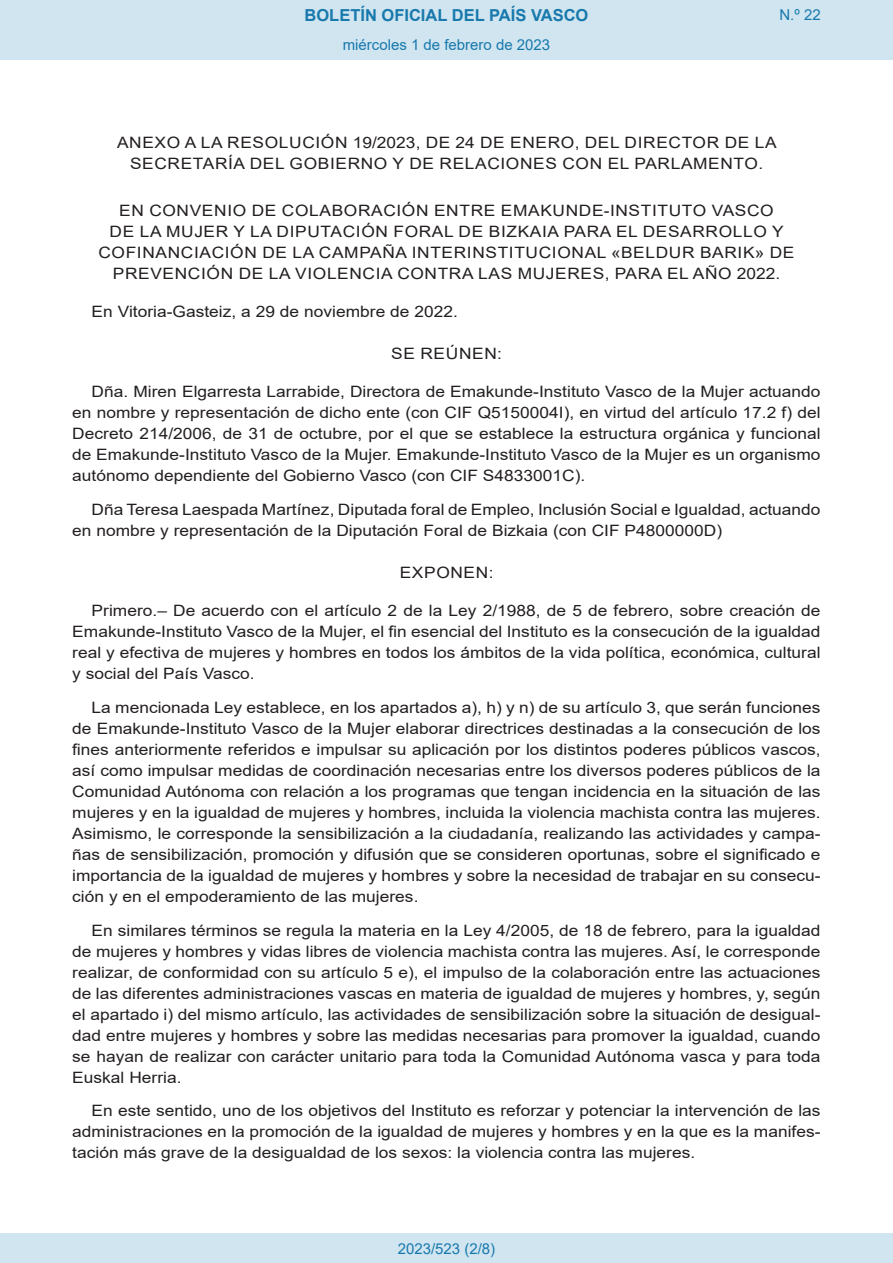
<style>
.page{position:relative;width:893px;height:1263px;background:#fff}
.page>*{position:absolute;margin:0;border:0;box-sizing:border-box;transform-origin:0 0}
.t1{font:700 16.5px "Arial";color:#1879ad}
.BOPVDetalle{font:15.6px/21px "Arial";color:#231f20;text-align:justify;scale:1.11 1}
.BOPVClave{font:15.6px/21px "Arial";letter-spacing:.035em;color:#231f20;text-align:center;scale:1.11 1}
.BOPVFirmaLugFec{font:15.6px "Arial";color:#231f20;scale:1.11 1}
.Paginacion_Centro{font:15px "Arial";color:#1879ad}
</style>
<div class="page">
<div style="left:0;top:0;width:893px;height:60px;background:#d0e5f0"></div>
<div style="left:0;top:1233px;width:893px;height:30px;background:#d0e5f0"></div>
<p class="t1" style="left:305px;top:3px;width:285px">BOLETÍN OFICIAL DEL PAÍS VASCO</p>
<p class="Paginacion_Centro" style="left:343px;top:35px;width:209px">miércoles 1 de febrero de 2023</p>
<p class="Paginacion_Centro" style="left:779px;top:5px;width:43px">N.º 22</p>
<p class="BOPVClave" style="left:117px;top:132px;width:596px">ANEXO A LA RESOLUCIÓN 19/2023, DE 24 DE ENERO, DEL DIRECTOR DE LA<br>SECRETARÍA DEL GOBIERNO Y DE RELACIONES CON EL PARLAMENTO.</p>
<p class="BOPVClave" style="left:98px;top:200px;width:629px">EN CONVENIO DE COLABORACIÓN ENTRE EMAKUNDE-INSTITUTO VASCO<br>DE LA MUJER Y LA DIPUTACIÓN FORAL DE BIZKAIA PARA EL DESARROLLO Y COFINANCIACIÓN DE LA CAMPAÑA INTERINSTITUCIONAL «BELDUR BARIK» DE PREVENCIÓN DE LA VIOLENCIA CONTRA LAS MUJERES, PARA EL AÑO 2022.</p>
<p class="BOPVFirmaLugFec" style="left:92px;top:300px;width:331px">En Vitoria-Gasteiz, a 29 de noviembre de 2022.</p>
<p class="BOPVClave" style="left:391px;top:343px;width:101px">SE REÚNEN:</p>
<p class="BOPVDetalle" style="left:72px;top:381px;width:676px;text-indent:19px">Dña. Miren Elgarresta Larrabide, Directora de Emakunde-Instituto Vasco de la Mujer actuando en nombre y representación de dicho ente (con CIF Q5150004I), en virtud del artículo 17.2 f) del Decreto 214/2006, de 31 de octubre, por el que se establece la estructura orgánica y funcional de Emakunde-Instituto Vasco de la Mujer. Emakunde-Instituto Vasco de la Mujer es un organismo autónomo dependiente del Gobierno Vasco (con CIF S4833001C).</p>
<p class="BOPVDetalle" style="left:72px;top:499px;width:676px;text-indent:19px">Dña Teresa Laespada Martínez, Diputada foral de Empleo, Inclusión Social e Igualdad, actuando en nombre y representación de la Diputación Foral de Bizkaia (con CIF P4800000D)</p>
<p class="BOPVClave" style="left:400px;top:562px;width:86px">EXPONEN:</p>
<p class="BOPVDetalle" style="left:72px;top:600px;width:676px;text-indent:19px">Primero.– De acuerdo con el artículo 2 de la Ley 2/1988, de 5 de febrero, sobre creación de Emakunde-Instituto Vasco de la Mujer, el fin esencial del Instituto es la consecución de la igualdad real y efectiva de mujeres y hombres en todos los ámbitos de la vida política, económica, cultural y social del País Vasco.</p>
<p class="BOPVDetalle" style="left:72px;top:697px;width:676px;text-indent:19px">La mencionada Ley establece, en los apartados a), h) y n) de su artículo 3, que serán funciones de Emakunde-Instituto Vasco de la Mujer elaborar directrices destinadas a la consecución de los fines anteriormente referidos e impulsar su aplicación por los distintos poderes públicos vascos, así como impulsar medidas de coordinación necesarias entre los diversos poderes públicos de la Comunidad Autónoma con relación a los programas que tengan incidencia en la situación de las mujeres y en la igualdad de mujeres y hombres, incluida la violencia machista contra las mujeres.<br>Asimismo, le corresponde la sensibilización a la ciudadanía, realizando las actividades y campa&shy;ñas de sensibilización, promoción y difusión que se consideren oportunas, sobre el significado e importancia de la igualdad de mujeres y hombres y sobre la necesidad de trabajar en su consecu&shy;ción y en el empoderamiento de las mujeres.</p>
<p class="BOPVDetalle" style="left:72px;top:919px;width:676px;text-indent:19px">En similares términos se regula la materia en la Ley 4/2005, de 18 de febrero, para la igualdad de mujeres y hombres y vidas libres de violencia machista contra las mujeres. Así, le corresponde realizar, de conformidad con su artículo 5 e), el impulso de la colaboración entre las actuaciones de las diferentes administraciones vascas en materia de igualdad de mujeres y hombres, y, según el apartado i) del mismo artículo, las actividades de sensibilización sobre la situación de desigual&shy;dad entre mujeres y hombres y sobre las medidas necesarias para promover la igualdad, cuando se hayan de realizar con carácter unitario para toda la Comunidad Autónoma vasca y para toda Euskal Herria.</p>
<p class="BOPVDetalle" style="left:72px;top:1100px;width:676px;text-indent:19px">En este sentido, uno de los objetivos del Instituto es reforzar y potenciar la intervención de las administraciones en la promoción de la igualdad de mujeres y hombres y en la que es la manifes&shy;tación más grave de la desigualdad de los sexos: la violencia contra las mujeres.</p>
<p class="Paginacion_Centro" style="left:398px;top:1238px;width:99px">2023/523 (2/8)</p>
</div>
